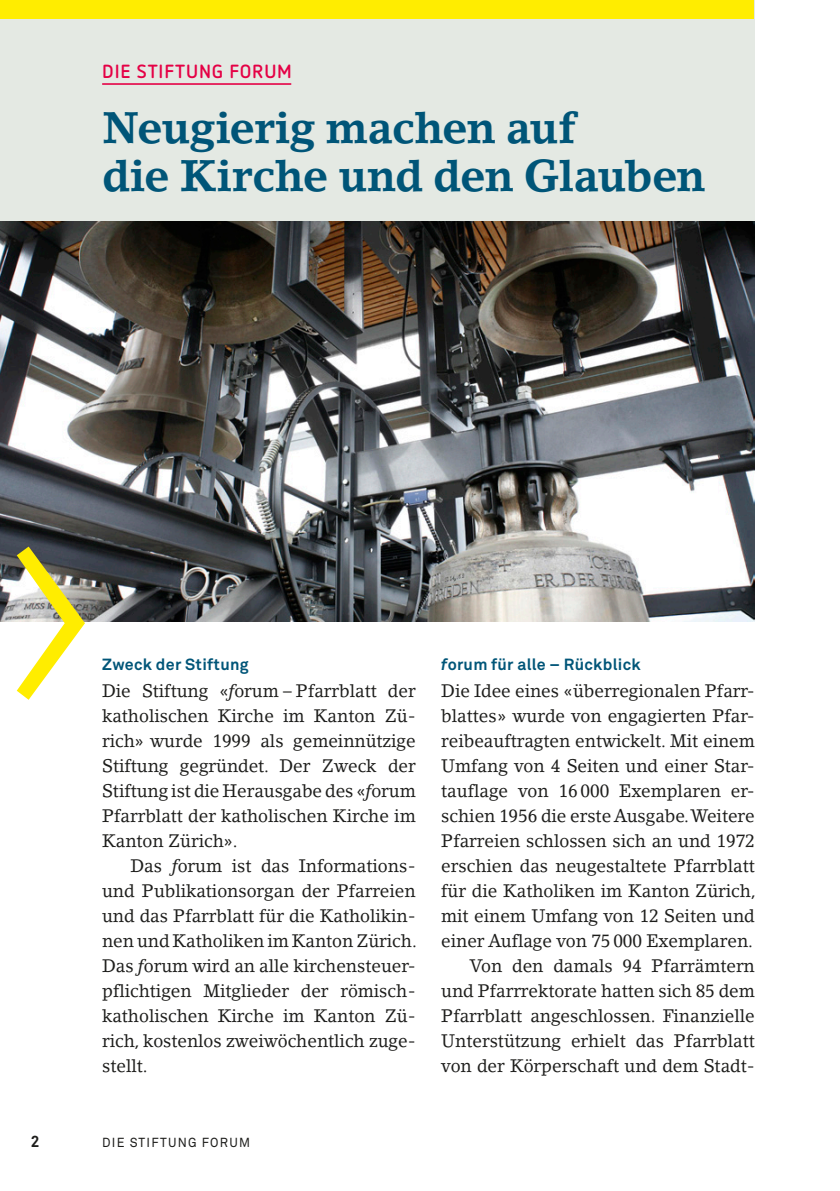
<style>
.page{position:relative;width:840px;height:1191px;background:#fff}
.page>*{position:absolute;margin:0;border:0;box-sizing:border-box;transform-origin:0 0}
.t1{font:700 44px/48px "Lino Letter";letter-spacing:-.02em;color:#005578}
.t2{font:700 19px "Netto OT";letter-spacing:.045em;color:#e50045}
.t3{font:18px/25px "Lino Letter";letter-spacing:-.005em;color:#1d1d1b;text-align:justify;scale:.96 1}
.t4{font:700 16px "Akkurat Pro";letter-spacing:.02em;color:#005578}
.t5{font:700 16px "Akkurat Pro";color:#1d1d1b;scale:.96 1}
.t6{font:13px "Akkurat Pro";letter-spacing:.1em;color:#1d1d1b;scale:.96 1}
.s1{font-style:italic}
</style>
<div class="page">
<div style="left:0;top:0;width:754px;height:246px;background:#e4e9e3"></div>
<hr style="left:102px;top:83px;width:189px;height:2px;background:#e50045">
<img style="left:0;top:221px;width:754px;height:400px">
<div style="left:0;top:0;width:753px;height:18px;background:#ffed00"></div>
<svg style="left:17px;top:546px;width:68px;height:154px"></svg>
<p class="t2" style="left:102px;top:59px;width:191px">DIE STIFTUNG FORUM</p>
<h1 class="t1" style="left:102px;top:103px;width:604px">Neugierig machen auf<br>die Kirche und den Glauben</h1>
<p class="t4" style="left:102px;top:654px;width:148px">Zweck der Stiftung</p>
<p class="t3" style="left:102px;top:678px;width:328px">Die Stiftung «<span class="s1">f</span>orum – Pfarrblatt der katholischen Kirche im Kanton Zü&shy;rich» wurde 1999 als gemeinnützige Stiftung gegründet. Der Zweck der Stiftung ist die Herausgabe des «<span class="s1">f</span>orum Pfarrblatt der katholischen Kirche im Kanton Zürich».</p>
<p class="t3" style="left:102px;top:853px;width:329px;text-indent:28px">Das <span class="s1">f</span>orum ist das Informations&shy;und Publikationsorgan der Pfarreien und das Pfarrblatt für die Katholikin&shy;nen und Katholiken im Kanton Zürich.<br>Das <span class="s1">f</span>orum wird an alle kirchensteuer&shy;pflichtigen Mitglieder der römisch&shy;katholischen Kirche im Kanton Zü&shy;rich, kostenlos zweiwöchentlich zuge&shy;stellt.</p>
<p class="t5" style="left:31px;top:1131px;width:11px">2</p>
<p class="t6" style="left:102px;top:1134px;width:156px">DIE STIFTUNG FORUM</p>
<p class="t4" style="left:441px;top:654px;width:201px"><span class="s1">f</span>orum für alle – Rückblick</p>
<p class="t3" style="left:441px;top:678px;width:329px;text-align:right">Die Idee eines «überregionalen Pfarr&shy;blattes» wurde von engagierten Pfar&shy;reibeauftragten entwickelt. Mit einem Umfang von 4 Seiten und einer Star&shy;tauflage von 16 000 Exemplaren er&shy;schien 1956 die erste Ausgabe. Weitere Pfarreien schlossen sich an und 1972 erschien das neugestaltete Pfarrblatt für die Katholiken im Kanton Zürich, mit einem Umfang von 12 Seiten und einer Auflage von 75 000 Exemplaren.<br>Von den damals 94 Pfarrämtern und Pfarrrektorate hatten sich 85 dem Pfarrblatt angeschlossen. Finanzielle Unterstützung erhielt das Pfarrblatt von der Körperschaft und dem Stadt-</p>
</div>
